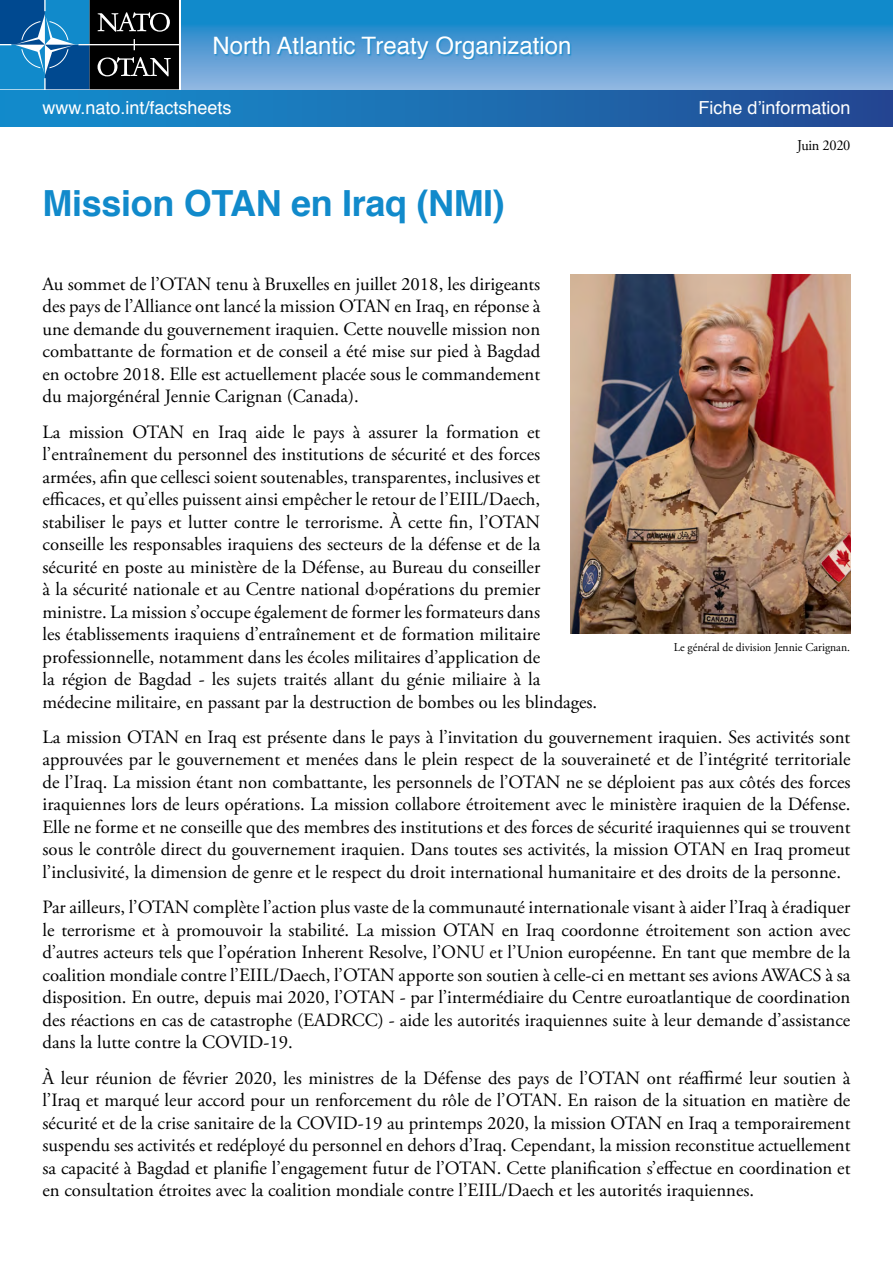
<style>
.page{position:relative;width:893px;height:1263px;background:#fff}
.page>*{position:absolute;margin:0;border:0;box-sizing:border-box;transform-origin:0 0}
.t1{font:700 36px "Helvetica";letter-spacing:-.01em;color:#118acb}
.t2{font:24px "Helvetica";color:#fff}
.t3{font:18.75px/22.5px "Adobe Garamond Pro";color:#000;text-align:justify}
.t4{font:18px "Helvetica";color:#fff}
.t5{font:15px "Adobe Garamond Pro";letter-spacing:-.02em;color:#000;scale:.96 1}
.t6{font:12px "Adobe Garamond Pro";color:#000}
</style>
<div class="page">
<svg style="left:181px;top:0;width:712px;height:89px;background:#4799d3"></svg>
<svg style="left:0;top:89px;width:180px;height:2px"></svg>
<svg style="left:0;top:0;width:179px;height:89px;background:#1f4b69"></svg>
<div style="left:215px;top:36px;width:357px;height:24px;background:#118acb;opacity:.75"></div>
<div style="left:0;top:91px;width:893px;height:36px;background:linear-gradient(to right,#1491cf,#254a93)"></div>
<img style="left:570px;top:275px;width:280px;height:359px">
<p class="t2" style="left:213px;top:27px;width:360px">North Atlantic Treaty Organization</p>
<p class="t4" style="left:43px;top:94px;width:191px">www.nato.int/factsheets</p>
<p class="t4" style="left:698px;top:94px;width:154px">Fiche d’information</p>
<h1 class="t1" style="left:43px;top:175px;width:464px">Mission OTAN en Iraq (NMI)</h1>
<p class="t5" style="left:797px;top:136px;width:57px">Juin 2020</p>
<p class="t3" style="left:43px;top:273px;width:499px">Au sommet de l’OTAN tenu à Bruxelles en juillet 2018, les dirigeants des pays de l’Alliance ont lancé la mission OTAN en Iraq, en réponse à une demande du gouvernement iraquien. Cette nouvelle mission non combattante de formation et de conseil a été mise sur pied à Bagdad en octobre 2018. Elle est actuellement placée sous le commandement du majorgénéral Jennie Carignan (Canada).</p>
<p class="t3" style="left:43px;top:421px;width:556px;text-align:left">La mission OTAN en Iraq aide le pays à assurer la formation et l’entraînement du personnel des institutions de sécurité et des forces armées, afin que cellesci soient soutenables, transparentes, inclusives et efficaces, et qu’elles puissent ainsi empêcher le retour de l’EIIL/Daech, stabiliser le pays et lutter contre le terrorisme. À cette fin, l’OTAN conseille les responsables iraquiens des secteurs de la défense et de la sécurité en poste au ministère de la Défense, au Bureau du conseiller<br>à la sécurité nationale et au Centre national d›opérations du premier ministre. La mission s’occupe également de former les formateurs dans<br>les établissements iraquiens d’entraînement et de formation militaire professionnelle, notamment dans les écoles militaires d’application de<br>la région de Bagdad - les sujets traités allant du génie miliaire à la médecine militaire, en passant par la destruction de bombes ou les blindages.</p>
<p class="t3" style="left:43px;top:726px;width:809px">La mission OTAN en Iraq est présente dans le pays à l’invitation du gouvernement iraquien. Ses activités sont approuvées par le gouvernement et menées dans le plein respect de la souveraineté et de l’intégrité territoriale de l’Iraq. La mission étant non combattante, les personnels de l’OTAN ne se déploient pas aux côtés des forces iraquiennes lors de leurs opérations. La mission collabore étroitement avec le ministère iraquien de la Défense.<br>Elle ne forme et ne conseille que des membres des institutions et des forces de sécurité iraquiennes qui se trouvent sous le contrôle direct du gouvernement iraquien. Dans toutes ses activités, la mission OTAN en Iraq promeut l’inclusivité, la dimension de genre et le respect du droit international humanitaire et des droits de la personne.</p>
<p class="t3" style="left:43px;top:897px;width:809px">Par ailleurs, l’OTAN complète l’action plus vaste de la communauté internationale visant à aider l’Iraq à éradiquer le terrorisme et à promouvoir la stabilité. La mission OTAN en Iraq coordonne étroitement son action avec d’autres acteurs tels que l’opération Inherent Resolve, l’ONU et l’Union européenne. En tant que membre de la coalition mondiale contre l’EIIL/Daech, l’OTAN apporte son soutien à celle-ci en mettant ses avions AWACS à sa disposition. En outre, depuis mai 2020, l’OTAN - par l’intermédiaire du Centre euroatlantique de coordination des réactions en cas de catastrophe (EADRCC) - aide les autorités iraquiennes suite à leur demande d’assistance dans la lutte contre la COVID-19.</p>
<p class="t3" style="left:43px;top:1067px;width:809px">À leur réunion de février 2020, les ministres de la Défense des pays de l’OTAN ont réaffirmé leur soutien à l’Iraq et marqué leur accord pour un renforcement du rôle de l’OTAN. En raison de la situation en matière de sécurité et de la crise sanitaire de la COVID-19 au printemps 2020, la mission OTAN en Iraq a temporairement suspendu ses activités et redéployé du personnel en dehors d’Iraq. Cependant, la mission reconstitue actuellement sa capacité à Bagdad et planifie l’engagement futur de l’OTAN. Cette planification s’effectue en coordination et en consultation étroites avec la coalition mondiale contre l’EIIL/Daech et les autorités iraquiennes.</p>
<p class="t6" style="left:674px;top:640px;width:178px">Le général de division Jennie Carignan.</p>
</div>
